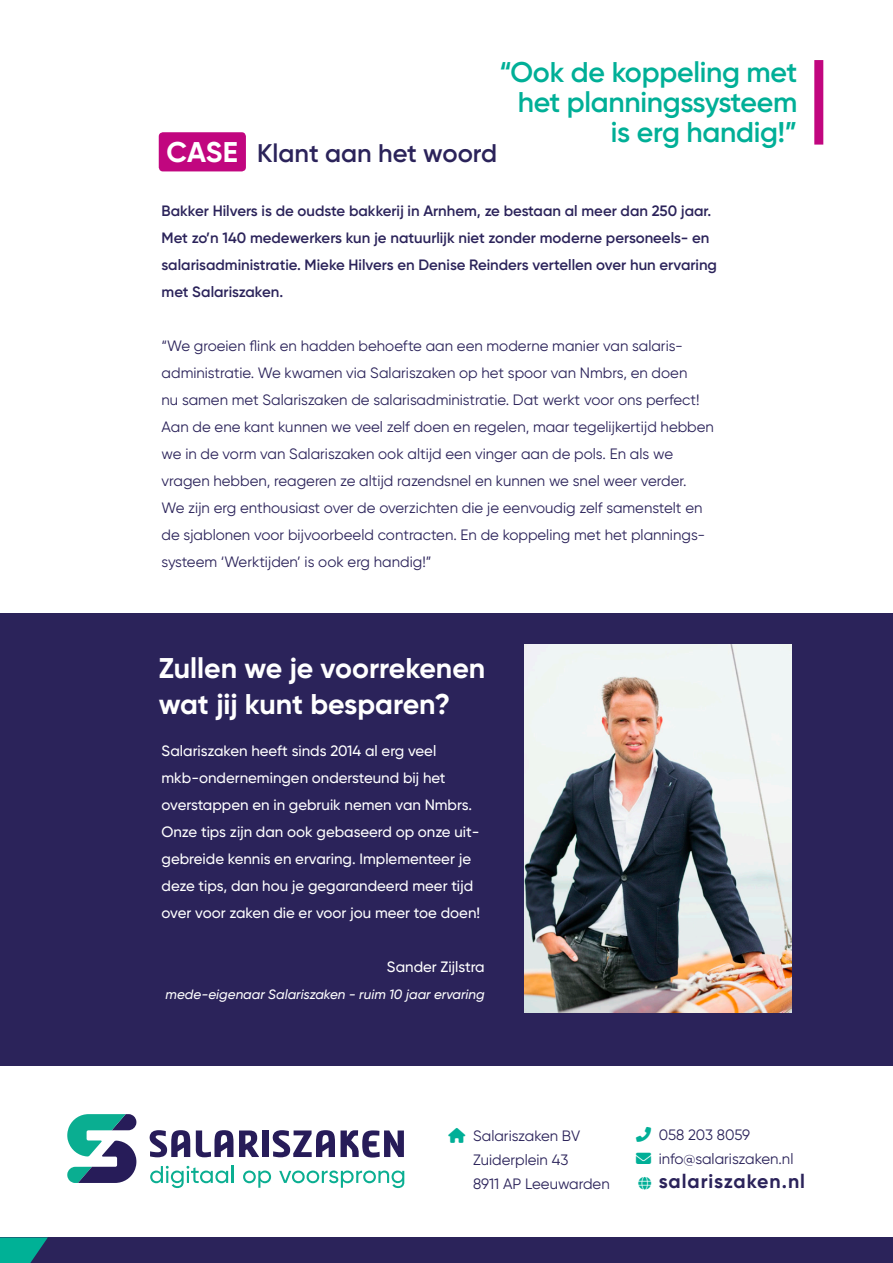
<style>
.page{position:relative;width:893px;height:1263px;background:#fff}
.page>*{position:absolute;margin:0;border:0;box-sizing:border-box;transform-origin:0 0}
.t1{font:600 28.5px/30px "Gilroy";letter-spacing:-.01em;color:#00af97;text-align:right}
.t2{font:700 28.5px/36px "Gilroy";color:#fff}
.t3{font:600 25.5px "Gilroy";color:#2b235a}
.t4{font:700 19.5px "Gilroy";letter-spacing:.05em;color:#2b235a}
.t5{font:15px/27px "Gilroy";color:#2b235a}
.t6{font:500 15px/27px "Gilroy";color:#fff}
.t7{font:600 15px/27px "Gilroy";color:#2b235a}
.t8{font:italic 500 13.5px "Gilroy";color:#fff}
.s1{font-weight:700;font-size:28.5px;color:#fff}
.s2{color:#00af97}
</style>
<div class="page">
<div style="left:0;top:613px;width:893px;height:453px;background:#2b235a"></div>
<div style="left:159px;top:132px;width:87px;height:39px;background:#c1067f;border-radius:4px"></div>
<div style="left:814px;top:60px;width:9px;height:85px;background:#c1067f"></div>
<div style="left:0;top:1237px;width:893px;height:26px;background:#2b235a"></div>
<svg style="left:149px;top:1130px;width:41px;height:27px"></svg>
<svg style="left:196px;top:1130px;width:37px;height:27px"></svg>
<svg style="left:239px;top:1130px;width:20px;height:27px"></svg>
<div style="left:262px;top:1130px;width:6px;height:27px;background:#271c59"></div>
<svg style="left:272px;top:1130px;width:63px;height:27px"></svg>
<svg style="left:341px;top:1130px;width:63px;height:27px"></svg>
<svg style="left:150px;top:1166px;width:78px;height:22px"></svg>
<hr style="left:231px;top:1165px;width:3px;height:18px;background:#0aae91">
<svg style="left:243px;top:1170px;width:28px;height:18px"></svg>
<svg style="left:279px;top:1170px;width:125px;height:18px"></svg>
<svg style="left:67px;top:1114px;width:69px;height:69px"></svg>
<svg style="left:0;top:1237px;width:48px;height:26px"></svg>
<img style="left:524px;top:644px;width:268px;height:369px">
<h1 class="t1" style="left:500px;top:58px;width:299px">“Ook de koppeling met het planningssysteem is erg handig!”</h1>
<h2 class="t3" style="left:166px;top:142px;width:332px"><span class="s1">CASE</span> Klant aan het woord</h2>
<p class="t7" style="left:162px;top:198px;width:557px">Bakker Hilvers is de oudste bakkerij in Arnhem, ze bestaan al meer dan 250 jaar.<br>Met zo’n 140 medewerkers kun je natuurlijk niet zonder moderne personeels- en salarisadministratie. Mieke Hilvers en Denise Reinders vertellen over hun ervaring met Salariszaken.</p>
<p class="t5" style="left:162px;top:332px;width:554px">“We groeien flink en hadden behoefte aan een moderne manier van salaris&shy;administratie. We kwamen via Salariszaken op het spoor van Nmbrs, en doen<br>nu samen met Salariszaken de salarisadministratie. Dat werkt voor ons perfect!<br>Aan de ene kant kunnen we veel zelf doen en regelen, maar tegelijkertijd hebben we in de vorm van Salariszaken ook altijd een vinger aan de pols. En als we vragen hebben, reageren ze altijd razendsnel en kunnen we snel weer verder.<br>We zijn erg enthousiast over de overzichten die je eenvoudig zelf samenstelt en de sjablonen voor bijvoorbeeld contracten. En de koppeling met het plannings&shy;systeem ‘Werktijden’ is ook erg handig!”</p>
<h1 class="t2" style="left:159px;top:652px;width:328px">Zullen we je voorrekenen wat jij kunt besparen?</h1>
<p class="t6" style="left:162px;top:738px;width:320px">Salariszaken heeft sinds 2014 al erg veel mkb-ondernemingen ondersteund bij het overstappen en in gebruik nemen van Nmbrs.<br>Onze tips zijn dan ook gebaseerd op onze uit&shy;gebreide kennis en ervaring. Implementeer je deze tips, dan hou je gegarandeerd meer tijd over voor zaken die er voor jou meer toe doen!</p>
<p class="t6" style="left:387px;top:954px;width:99px">Sander Zijlstra</p>
<p class="t8" style="left:166px;top:988px;width:321px">mede-eigenaar Salariszaken - ruim 10 jaar ervaring</p>
<p class="t5" style="left:473px;top:1124px;width:138px;line-height:24px">Salariszaken BV<br>Zuiderplein 43<br>8911 AP Leeuwarden</p>
<p class="t5" style="left:636px;top:1124px;width:159px;line-height:24px;text-indent:22px">058 203 8059<br><span class="s2">✉</span> info@salariszaken.nl</p>
<h3 class="t4" style="left:659px;top:1172px;width:148px">salariszaken.nl</h3>
</div>
